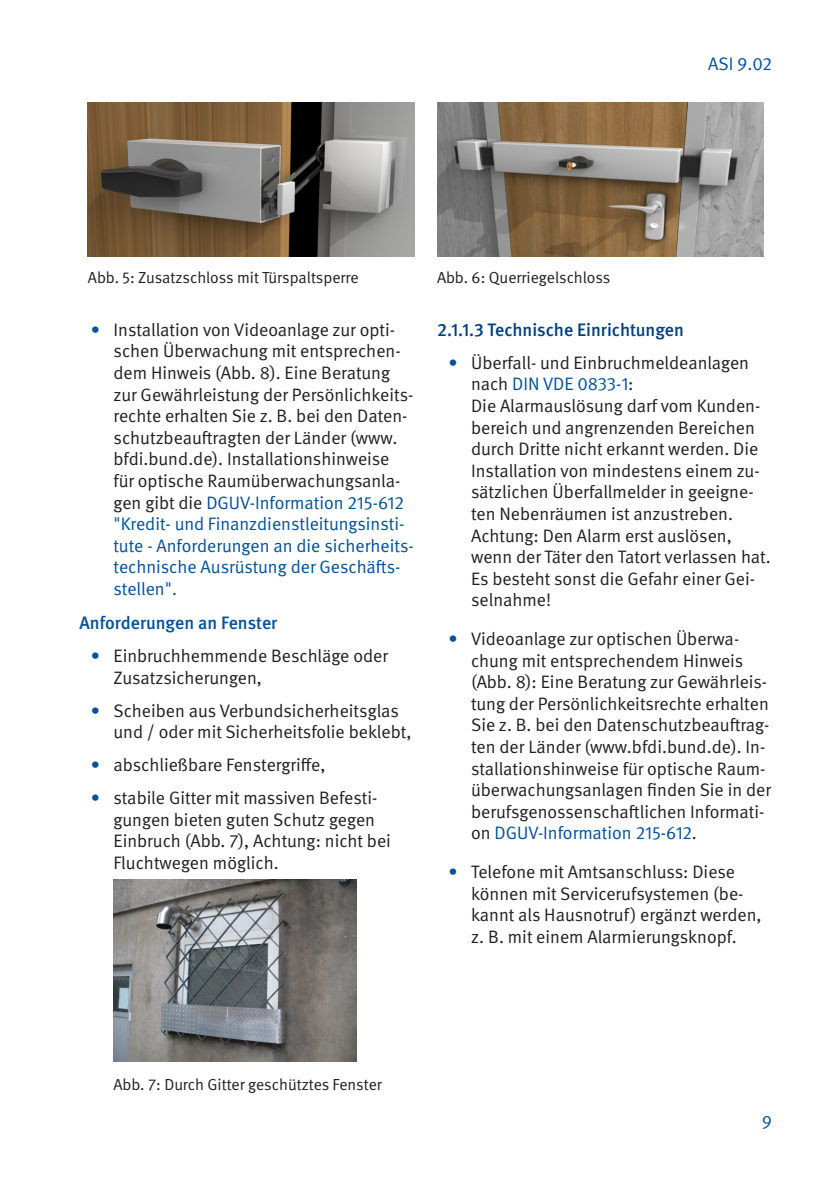
<style>
.page{position:relative;width:840px;height:1191px;background:#fff}
.page>*{position:absolute;margin:0;border:0;box-sizing:border-box;transform-origin:0 0}
.t1{font:18px/21.6px "DGUV Meta";color:#231f20}
.t2{font:500 18px "DGUV Meta";color:#014081}
.t3{font:500 18px "DGUV Meta";color:#01519b}
.t4{font:18px "DGUV Meta";color:#01519b}
.t5{font:16px "DGUV Meta";letter-spacing:-.005em;color:#231f20}
.s1{color:#01519b}
</style>
<div class="page">
<img style="left:88px;top:102px;width:326px;height:154px">
<img style="left:437px;top:102px;width:325px;height:154px">
<img style="left:113px;top:879px;width:243px;height:182px">
<p class="t5" style="left:88px;top:268px;width:272px">Abb. 5: Zusatzschloss mit Türspaltsperre</p>
<p class="t5" style="left:437px;top:268px;width:175px">Abb. 6: Querriegelschloss</p>
<p class="t4" style="left:708px;top:54px;width:65px">ASI 9.02</p>
<p class="t1" style="left:113px;top:319px;width:301px;text-indent:-23px"><span class="s1">•</span> Installation von Videoanlage zur opti&shy;schen Überwachung mit entsprechen&shy;dem Hinweis (Abb. 8). Eine Beratung zur Gewährleistung der Persönlichkeits&shy;rechte erhalten Sie z. B. bei den Daten&shy;schutzbeauftragten der Länder (www. bfdi.bund.de). Installationshinweise für optische Raumüberwachungsanla&shy;gen gibt die <span class="s1">DGUV-Information 215-612 "Kredit- und Finanzdienstleitungsinsti&shy;tute - Anforderungen an die sicherheits&shy;technische Ausrüstung der Geschäfts&shy;stellen".</span></p>
<p class="t3" style="left:79px;top:612px;width:199px">Anforderungen an Fenster</p>
<p class="t1" style="left:113px;top:645px;width:276px;text-indent:-23px"><span class="s1">•</span> Einbruchhemmende Beschläge oder<br>Zusatzsicherungen,</p>
<p class="t1" style="left:113px;top:700px;width:299px;text-indent:-23px"><span class="s1">•</span> Scheiben aus Verbundsicherheitsglas und / oder mit Sicherheitsfolie beklebt,</p>
<p class="t1" style="left:91px;top:754px;width:236px"><span class="s1">•</span> abschließbare Fenstergriffe,</p>
<p class="t1" style="left:113px;top:787px;width:279px;text-indent:-23px"><span class="s1">•</span> stabile Gitter mit massiven Befesti&shy;gungen bieten guten Schutz gegen Einbruch (Abb. 7), Achtung: nicht bei Fluchtwegen möglich.</p>
<p class="t2" style="left:437px;top:319px;width:248px">2.1.1.3 Technische Einrichtungen</p>
<p class="t1" style="left:471px;top:352px;width:301px;text-indent:-23px"><span class="s1">•</span> Überfall- und Einbruchmeldeanlagen nach <span class="s1">DIN VDE 0833-1</span>:<br>Die Alarmauslösung darf vom Kunden&shy;bereich und angrenzenden Bereichen durch Dritte nicht erkannt werden. Die Installation von mindestens einem zu&shy;sätzlichen Überfallmelder in geeigne&shy;ten Nebenräumen ist anzustreben.<br>Achtung: Den Alarm erst auslösen, wenn der Täter den Tatort verlassen hat.<br>Es besteht sonst die Gefahr einer Gei&shy;selnahme!</p>
<p class="t1" style="left:471px;top:628px;width:301px;text-indent:-23px"><span class="s1">•</span> Videoanlage zur optischen Überwa&shy;chung mit entsprechendem Hinweis (Abb. 8): Eine Beratung zur Gewährleis&shy;tung der Persönlichkeitsrechte erhalten Sie z. B. bei den Datenschutzbeauftrag&shy;ten der Länder (www.bfdi.bund.de). In&shy;stallationshinweise für optische Raum&shy;überwachungsanlagen finden Sie in der berufsgenossenschaftlichen Informati&shy;on <span class="s1">DGUV-Information 215-612</span>.</p>
<p class="t1" style="left:471px;top:861px;width:292px;text-indent:-23px"><span class="s1">•</span> Telefone mit Amtsanschluss: Diese können mit Servicerufsystemen (be&shy;kannt als Hausnotruf) ergänzt werden, z. B. mit einem Alarmierungsknopf.</p>
<p class="t5" style="left:113px;top:1074px;width:270px">Abb. 7: Durch Gitter geschütztes Fenster</p>
<p class="t4" style="left:761px;top:1111px;width:12px">9</p>
</div>
